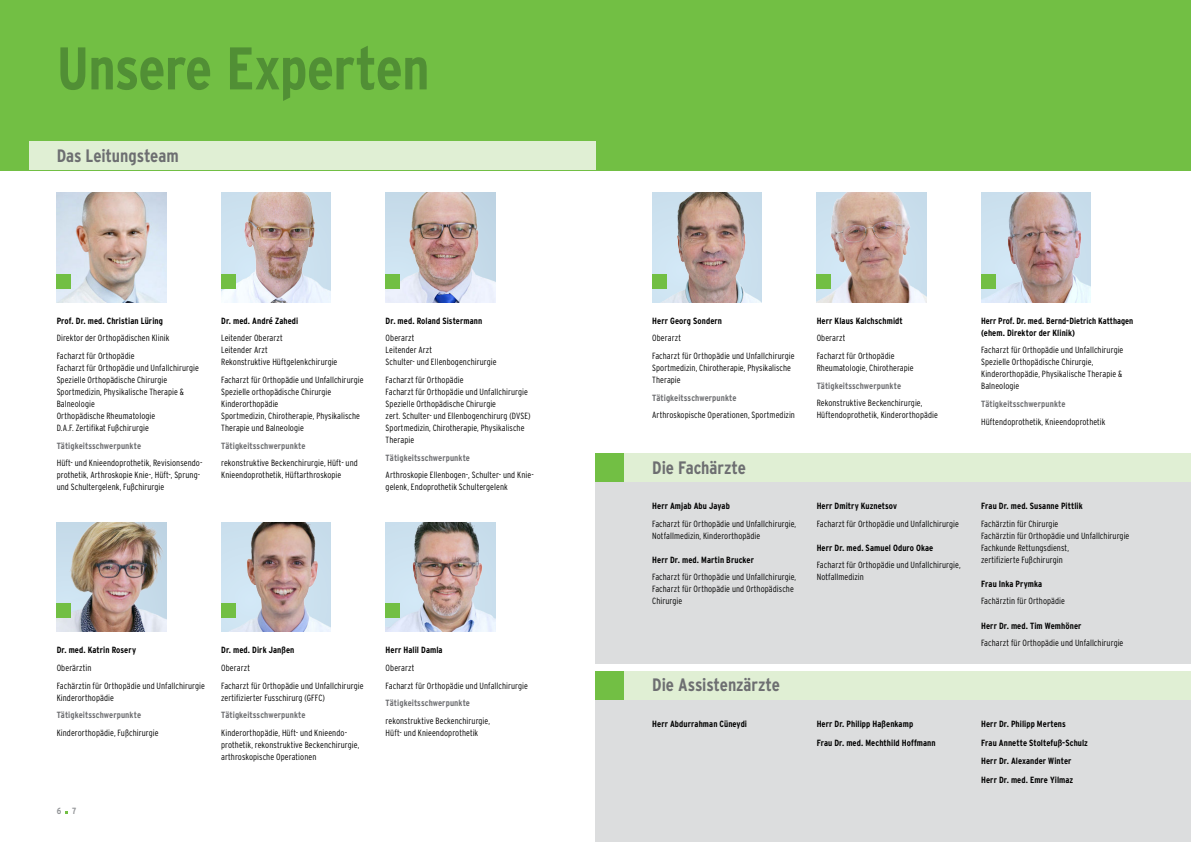
<style>
.page{position:relative;width:1191px;height:842px;background:#fff}
.page>*{position:absolute;margin:0;border:0;box-sizing:border-box;transform-origin:0 0}
.Head_60_Bold{font:700 condensed 60px "Interstate";letter-spacing:-.015em;color:#518f35}
.Headline{font:700 condensed 18px "Interstate";letter-spacing:-.005em;color:#6d6e71}
.Fließtext{font:300 condensed 9px/12px "Interstate";letter-spacing:.005em;color:#000}
.Fließtext-2{font:700 condensed 9px/12px "Interstate";letter-spacing:.01em;color:#000}
.Zwischenüberschrift{font:700 condensed 9px "Interstate";letter-spacing:.005em;color:#6d6e71}
.Zwischenüberschrift-2{font:300 condensed 9px/12px "Interstate";letter-spacing:.005em;color:#000}
.t1{font:700 condensed 9px "Interstate";color:#939598}
</style>
<div class="page">
<div style="left:595px;top:475px;width:596px;height:189px;background:#dcddde"></div>
<div style="left:595px;top:699px;width:596px;height:143px;background:#dcddde"></div>
<div style="left:0;top:0;width:1191px;height:170px;background:#72bf44"></div>
<div style="left:624px;top:453px;width:567px;height:29px;background:#e0efd4"></div>
<div style="left:624px;top:671px;width:567px;height:28px;background:#e0efd4"></div>
<img style="left:57px;top:193px;width:109px;height:109px">
<img style="left:386px;top:193px;width:109px;height:109px">
<img style="left:221px;top:193px;width:110px;height:109px">
<img style="left:57px;top:522px;width:109px;height:110px">
<img style="left:221px;top:522px;width:110px;height:110px">
<img style="left:386px;top:522px;width:109px;height:110px">
<img style="left:652px;top:193px;width:109px;height:109px">
<img style="left:816px;top:193px;width:110px;height:109px">
<img style="left:981px;top:193px;width:109px;height:109px">
<div style="left:28px;top:142px;width:567px;height:28px;background:#e0efd4"></div>
<div style="left:57px;top:274px;width:14px;height:14px;background:#72bf44"></div>
<div style="left:57px;top:604px;width:14px;height:14px;background:#72bf44"></div>
<div style="left:221px;top:274px;width:14px;height:14px;background:#72bf44"></div>
<div style="left:221px;top:604px;width:14px;height:14px;background:#72bf44"></div>
<div style="left:386px;top:274px;width:14px;height:14px;background:#72bf44"></div>
<div style="left:386px;top:604px;width:14px;height:14px;background:#72bf44"></div>
<div style="left:652px;top:274px;width:14px;height:14px;background:#72bf44"></div>
<div style="left:816px;top:274px;width:15px;height:14px;background:#72bf44"></div>
<div style="left:981px;top:274px;width:14px;height:14px;background:#72bf44"></div>
<div style="left:595px;top:453px;width:29px;height:29px;background:#72bf44"></div>
<div style="left:595px;top:671px;width:29px;height:28px;background:#72bf44"></div>
<p class="Head_60_Bold" style="left:57px;top:32px;width:374px">Unsere Experten</p>
<p class="Headline" style="left:57px;top:145px;width:124px">Das Leitungsteam</p>
<p class="Fließtext-2" style="left:57px;top:314px;width:108px">Prof. Dr. med. Christian Lüring</p>
<p class="Fließtext" style="left:57px;top:332px;width:114px">Direktor der Orthopädischen Klinik</p>
<p class="Fließtext" style="left:57px;top:350px;width:144px">Facharzt für Orthopädie<br>Facharzt für Orthopädie und Unfallchirurgie<br>Spezielle Orthopädische Chirurgie<br>Sportmedizin, Physikalische Therapie &amp;<br>Balneologie<br>Orthopädische Rheumatologie<br>D.A.F. Zertifikat Fußchirurgie</p>
<p class="Zwischenüberschrift" style="left:57px;top:440px;width:86px">Tätigkeitsschwerpunkte</p>
<p class="Zwischenüberschrift-2" style="left:57px;top:457px;width:147px">Hüft- und Knieendoprothetik, Revisionsendo&shy;prothetik, Arthroskopie Knie-, Hüft-, Sprung&shy;und Schultergelenk, Fußchirurgie</p>
<p class="Fließtext-2" style="left:221px;top:314px;width:79px">Dr. med. André Zahedi</p>
<p class="Fließtext" style="left:221px;top:332px;width:118px">Leitender Oberarzt<br>Leitender Arzt<br>Rekonstruktive Hüftgelenkchirurgie</p>
<p class="Fließtext" style="left:221px;top:374px;width:144px">Facharzt für Orthopädie und Unfallchirurgie Spezielle orthopädische Chirurgie Kinderorthopädie<br>Sportmedizin, Chirotherapie, Physikalische Therapie und Balneologie</p>
<p class="Zwischenüberschrift" style="left:221px;top:440px;width:86px">Tätigkeitsschwerpunkte</p>
<p class="Zwischenüberschrift-2" style="left:221px;top:457px;width:138px">rekonstruktive Beckenchirurgie, Hüft- und<br>Knieendoprothetik, Hüftarthroskopie</p>
<p class="Fließtext-2" style="left:386px;top:314px;width:98px">Dr. med. Roland Sistermann</p>
<p class="Fließtext" style="left:386px;top:332px;width:112px">Oberarzt<br>Leitender Arzt<br>Schulter- und Ellenbogenchirurgie</p>
<p class="Fließtext" style="left:386px;top:374px;width:147px">Facharzt für Orthopädie<br>Facharzt für Orthopädie und Unfallchirurgie Spezielle Orthopädische Chirurgie<br>zert. Schulter- und Ellenbogenchirurg (DVSE)<br>Sportmedizin, Chirotherapie, Physikalische Therapie</p>
<p class="Zwischenüberschrift" style="left:386px;top:452px;width:86px">Tätigkeitsschwerpunkte</p>
<p class="Fließtext" style="left:386px;top:469px;width:150px">Arthroskopie Ellenbogen-, Schulter- und Knie&shy;gelenk, Endoprothetik Schultergelenk</p>
<p class="Fließtext-2" style="left:57px;top:644px;width:81px">Dr. med. Katrin Rosery</p>
<p class="Fließtext" style="left:57px;top:662px;width:36px">Oberärztin</p>
<p class="Fließtext" style="left:57px;top:679px;width:150px">Fachärztin für Orthopädie und Unfallchirurgie<br>Kinderorthopädie</p>
<p class="Zwischenüberschrift" style="left:57px;top:710px;width:86px">Tätigkeitsschwerpunkte</p>
<p class="Fließtext" style="left:57px;top:727px;width:103px">Kinderorthopädie, Fußchirurgie</p>
<p class="Fließtext-2" style="left:221px;top:644px;width:75px">Dr. med. Dirk Janßen</p>
<p class="Fließtext" style="left:221px;top:662px;width:30px">Oberarzt</p>
<p class="Fließtext" style="left:221px;top:679px;width:144px">Facharzt für Orthopädie und Unfallchirurgie zertifizierter Fusschirurg (GFFC)</p>
<p class="Zwischenüberschrift" style="left:221px;top:710px;width:86px">Tätigkeitsschwerpunkte</p>
<p class="Fließtext" style="left:221px;top:727px;width:140px">Kinderorthopädie, Hüft- und Knieendo&shy;prothetik, rekonstruktive Beckenchirurgie, arthroskopische Operationen</p>
<p class="t1" style="left:57px;top:805px;width:21px">6 7</p>
<p class="Fließtext-2" style="left:386px;top:644px;width:58px">Herr Halil Damla</p>
<p class="Fließtext" style="left:386px;top:662px;width:30px">Oberarzt</p>
<p class="Fließtext" style="left:386px;top:679px;width:144px">Facharzt für Orthopädie und Unfallchirurgie</p>
<p class="Zwischenüberschrift" style="left:386px;top:698px;width:86px">Tätigkeitsschwerpunkte</p>
<p class="Fließtext" style="left:386px;top:715px;width:106px">rekonstruktive Beckenchirurgie,<br>Hüft- und Knieendoprothetik</p>
<p class="Fließtext-2" style="left:652px;top:314px;width:71px">Herr Georg Sondern</p>
<p class="Fließtext" style="left:652px;top:332px;width:30px">Oberarzt</p>
<p class="Fließtext" style="left:652px;top:350px;width:144px">Facharzt für Orthopädie und Unfallchirurgie<br>Sportmedizin, Chirotherapie, Physikalische<br>Therapie</p>
<p class="Zwischenüberschrift" style="left:652px;top:392px;width:86px">Tätigkeitsschwerpunkte</p>
<p class="Fließtext" style="left:652px;top:409px;width:144px">Arthroskopische Operationen, Sportmedizin</p>
<p class="Headline" style="left:652px;top:456px;width:95px">Die Fachärzte</p>
<p class="Fließtext-2" style="left:652px;top:500px;width:79px">Herr Amjab Abu Jayab</p>
<p class="Fließtext" style="left:652px;top:517px;width:145px">Facharzt für Orthopädie und Unfallchirurgie,<br>Notfallmedizin, Kinderorthopädie</p>
<p class="Fließtext-2" style="left:652px;top:553px;width:103px">Herr Dr. med. Martin Brucker</p>
<p class="Fließtext" style="left:652px;top:571px;width:145px">Facharzt für Orthopädie und Unfallchirurgie,<br>Facharzt für Orthopädie und Orthopädische<br>Chirurgie</p>
<p class="Headline" style="left:652px;top:674px;width:129px">Die Assistenzärzte</p>
<p class="Fließtext-2" style="left:652px;top:718px;width:96px">Herr Abdurrahman Cüneydi</p>
<p class="Fließtext-2" style="left:816px;top:314px;width:88px">Herr Klaus Kalchschmidt</p>
<p class="Fließtext" style="left:816px;top:332px;width:30px">Oberarzt</p>
<p class="Fließtext" style="left:816px;top:350px;width:99px">Facharzt für Orthopädie<br>Rheumatologie, Chirotherapie</p>
<p class="Zwischenüberschrift" style="left:816px;top:380px;width:86px">Tätigkeitsschwerpunkte</p>
<p class="Fließtext" style="left:816px;top:397px;width:123px">Rekonstruktive Beckenchirurgie,<br>Hüftendoprothetik, Kinderorthopädie</p>
<p class="Fließtext-2" style="left:981px;top:314px;width:154px">Herr Prof. Dr. med. Bernd-Dietrich Katthagen (ehem. Direktor der Klinik)</p>
<p class="Fließtext" style="left:981px;top:344px;width:144px">Facharzt für Orthopädie und Unfallchirurgie Spezielle Orthopädische Chirurgie, Kinderorthopädie, Physikalische Therapie &amp; Balneologie</p>
<p class="Zwischenüberschrift" style="left:981px;top:398px;width:86px">Tätigkeitsschwerpunkte</p>
<p class="Fließtext" style="left:981px;top:415px;width:126px">Hüftendoprothetik, Knieendoprothetik</p>
<p class="Fließtext-2" style="left:816px;top:500px;width:82px">Herr Dmitry Kuznetsov</p>
<p class="Fließtext" style="left:816px;top:517px;width:144px">Facharzt für Orthopädie und Unfallchirurgie</p>
<p class="Fließtext-2" style="left:816px;top:541px;width:118px">Herr Dr. med. Samuel Oduro Okae</p>
<p class="Fließtext" style="left:816px;top:559px;width:145px">Facharzt für Orthopädie und Unfallchirurgie,<br>Notfallmedizin</p>
<p class="Fließtext-2" style="left:981px;top:500px;width:103px">Frau Dr. med. Susanne Pittlik</p>
<p class="Fließtext" style="left:981px;top:517px;width:150px">Fachärztin für Chirurgie<br>Fachärztin für Orthopädie und Unfallchirurgie Fachkunde Rettungsdienst,<br>zertifizierte Fußchirurgin</p>
<p class="Fließtext-2" style="left:981px;top:577px;width:63px">Frau Inka Prymka</p>
<p class="Fließtext" style="left:981px;top:595px;width:85px">Fachärztin für Orthopädie</p>
<p class="Fließtext-2" style="left:981px;top:619px;width:102px">Herr Dr. med. Tim Wemhöner</p>
<p class="Fließtext" style="left:981px;top:637px;width:144px">Facharzt für Orthopädie und Unfallchirurgie</p>
<p class="Fließtext-2" style="left:816px;top:718px;width:98px">Herr Dr. Philipp Haßenkamp</p>
<p class="Fließtext-2" style="left:816px;top:737px;width:120px">Frau Dr. med. Mechthild Hoffmann</p>
<p class="Fließtext-2" style="left:981px;top:718px;width:86px">Herr Dr. Philipp Mertens</p>
<p class="Fließtext-2" style="left:981px;top:737px;width:108px">Frau Annette Stoltefuß-Schulz</p>
<p class="Fließtext-2" style="left:981px;top:755px;width:92px">Herr Dr. Alexander Winter</p>
<p class="Fließtext-2" style="left:981px;top:774px;width:94px">Herr Dr. med. Emre Yilmaz</p>
</div>
